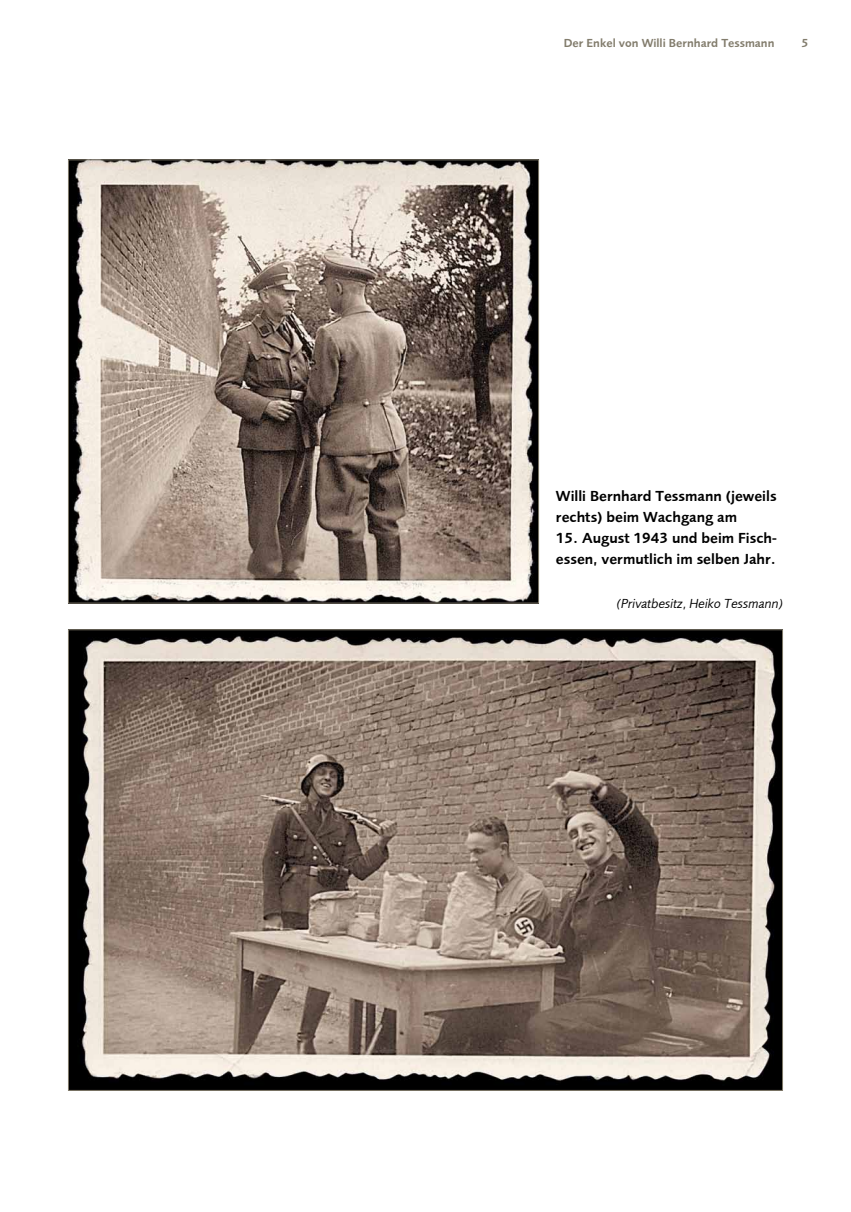
<style>
.page{position:relative;width:851px;height:1212px;background:#fff}
.page>*{position:absolute;margin:0;border:0;box-sizing:border-box;transform-origin:0 0}
.t1{font:15px/21px "Foundry Sans Demi";color:#000}
.t2{font:italic 13.5px "Foundry Sans";color:#000}
.t3{font:12px "Foundry Sans Demi";color:#827c6c}
</style>
<div class="page">
<img style="left:70px;top:161px;width:467px;height:440px">
<img style="left:70px;top:631px;width:710px;height:458px">
<p class="t3" style="left:563px;top:36px;width:212px">Der Enkel von Willi Bernhard Tessmann</p>
<p class="t3" style="left:801px;top:36px;width:8px">5</p>
<p class="t1" style="left:556px;top:485px;width:222px">Willi Bernhard Tessmann (jeweils rechts) beim Wachgang am</p>
<p class="t1" style="left:556px;top:527px;width:222px">15. August 1943 und beim Fisch&shy;essen, vermutlich im selben Jahr.</p>
<p class="t2" style="left:616px;top:595px;width:167px">(Privatbesitz, Heiko Tessmann)</p>
</div>
